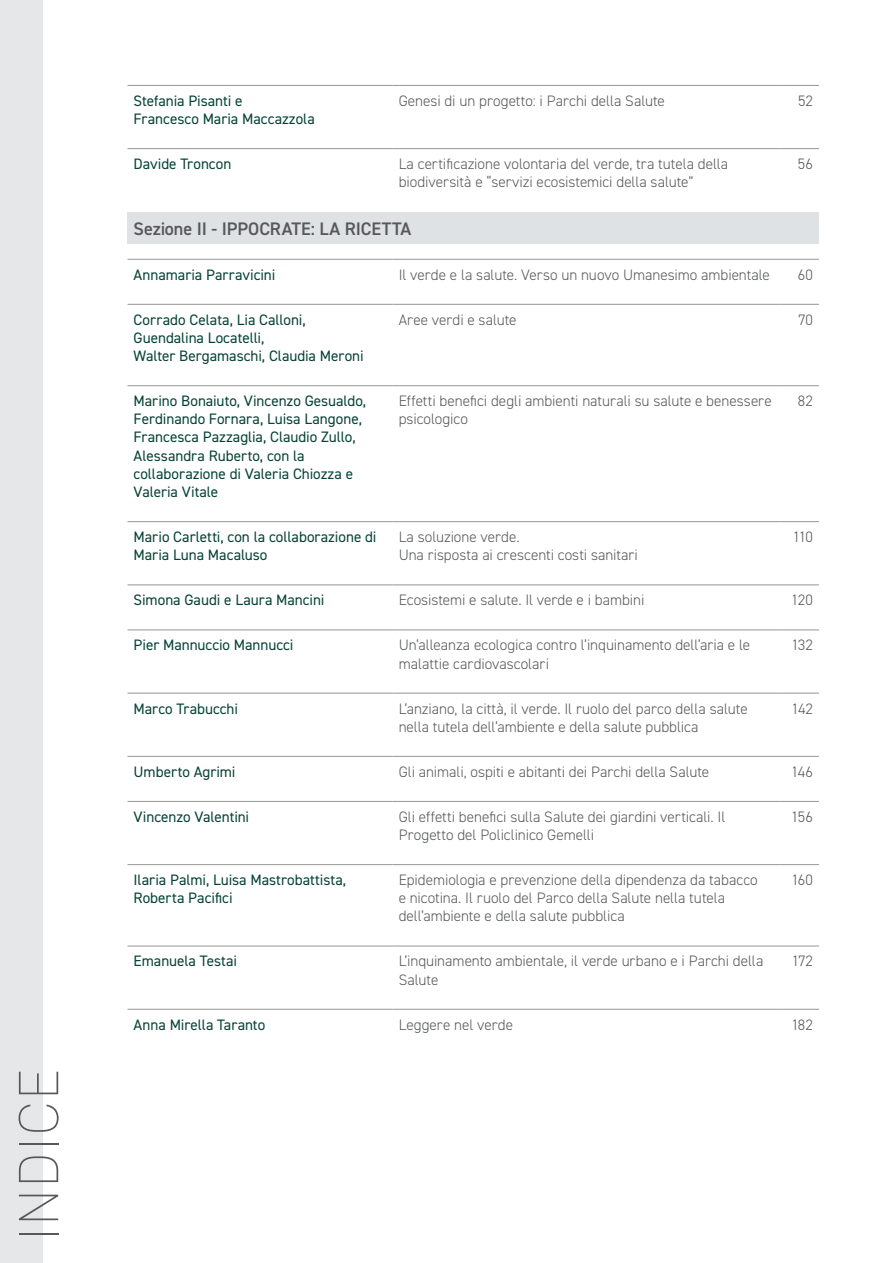
<style>
.page{position:relative;width:893px;height:1263px;background:#fff}
.page>*{position:absolute;margin:0;border:0;box-sizing:border-box;transform-origin:0 0}
.t1{font:200 57px "DIN2014";letter-spacing:.035em;color:#57585a}
.t2{font:600 18.15px "DIN2014";letter-spacing:-.005em;color:#57585a}
.t3{font:300 15.15px/18.1px "DIN2014";letter-spacing:-.005em;color:#57585a}
.t4{font:15.15px/18.1px "DIN2014";letter-spacing:-.005em;color:#074336}
</style>
<div class="page">
<div style="left:0;top:0;width:43px;height:1263px;background:#e6e7e9"></div>
<div style="left:128px;top:212px;width:691px;height:31px;background:#dee2e4"></div>
<hr style="left:128px;top:85px;width:265px;height:1px;background:#939598">
<hr style="left:393px;top:85px;width:387px;height:1px;background:#939598">
<hr style="left:780px;top:85px;width:39px;height:1px;background:#939598">
<hr style="left:128px;top:148px;width:265px;height:1px;background:#939598">
<hr style="left:393px;top:148px;width:387px;height:1px;background:#939598">
<hr style="left:780px;top:148px;width:39px;height:1px;background:#939598">
<hr style="left:128px;top:259px;width:265px;height:1px;background:#939598">
<hr style="left:393px;top:259px;width:387px;height:1px;background:#939598">
<hr style="left:780px;top:259px;width:39px;height:1px;background:#939598">
<hr style="left:128px;top:304px;width:265px;height:1px;background:#939598">
<hr style="left:393px;top:304px;width:387px;height:1px;background:#939598">
<hr style="left:780px;top:304px;width:39px;height:1px;background:#939598">
<hr style="left:128px;top:385px;width:265px;height:1px;background:#939598">
<hr style="left:393px;top:385px;width:387px;height:1px;background:#939598">
<hr style="left:780px;top:385px;width:39px;height:1px;background:#939598">
<hr style="left:128px;top:521px;width:265px;height:1px;background:#939598">
<hr style="left:393px;top:521px;width:387px;height:1px;background:#939598">
<hr style="left:780px;top:521px;width:39px;height:1px;background:#939598">
<hr style="left:128px;top:584px;width:265px;height:1px;background:#939598">
<hr style="left:393px;top:584px;width:387px;height:1px;background:#939598">
<hr style="left:780px;top:584px;width:39px;height:1px;background:#939598">
<hr style="left:128px;top:629px;width:265px;height:1px;background:#939598">
<hr style="left:393px;top:629px;width:387px;height:1px;background:#939598">
<hr style="left:780px;top:629px;width:39px;height:1px;background:#939598">
<hr style="left:128px;top:693px;width:265px;height:1px;background:#939598">
<hr style="left:393px;top:693px;width:387px;height:1px;background:#939598">
<hr style="left:780px;top:693px;width:39px;height:1px;background:#939598">
<hr style="left:128px;top:756px;width:265px;height:1px;background:#939598">
<hr style="left:393px;top:756px;width:387px;height:1px;background:#939598">
<hr style="left:780px;top:756px;width:39px;height:1px;background:#939598">
<hr style="left:128px;top:801px;width:265px;height:1px;background:#939598">
<hr style="left:393px;top:801px;width:387px;height:1px;background:#939598">
<hr style="left:780px;top:801px;width:39px;height:1px;background:#939598">
<hr style="left:128px;top:864px;width:265px;height:1px;background:#939598">
<hr style="left:393px;top:864px;width:387px;height:1px;background:#939598">
<hr style="left:780px;top:864px;width:39px;height:1px;background:#939598">
<hr style="left:128px;top:946px;width:265px;height:1px;background:#939598">
<hr style="left:393px;top:946px;width:387px;height:1px;background:#939598">
<hr style="left:780px;top:946px;width:39px;height:1px;background:#939598">
<hr style="left:128px;top:1009px;width:265px;height:1px;background:#939598">
<hr style="left:393px;top:1009px;width:387px;height:1px;background:#939598">
<hr style="left:780px;top:1009px;width:39px;height:1px;background:#939598">
<h1 class="t1" style="left:4px;top:1241px;width:174px;rotate:-90deg">INDICE</h1>
<p class="t4" style="left:134px;top:91px;width:183px">Stefania Pisanti e<br>Francesco Maria Maccazzola</p>
<p class="t3" style="left:399px;top:92px;width:268px">Genesi di un progetto: i Parchi della Salute</p>
<p class="t3" style="left:798px;top:92px;width:16px">52</p>
<p class="t4" style="left:134px;top:154px;width:99px">Davide Troncon</p>
<p class="t3" style="left:399px;top:155px;width:331px">La certificazione volontaria del verde, tra tutela della biodiversità e “servizi ecosistemici della salute”</p>
<p class="t3" style="left:798px;top:155px;width:17px">56</p>
<p class="t2" style="left:134px;top:216px;width:279px">Sezione II - IPPOCRATE: LA RICETTA</p>
<p class="t4" style="left:134px;top:265px;width:143px">Annamaria Parravicini</p>
<p class="t3" style="left:399px;top:265px;width:373px">Il verde e la salute. Verso un nuovo Umanesimo ambientale</p>
<p class="t3" style="left:798px;top:265px;width:17px">60</p>
<p class="t4" style="left:134px;top:310px;width:232px">Corrado Celata, Lia Calloni,<br>Guendalina Locatelli,<br>Walter Bergamaschi, Claudia Meroni</p>
<p class="t3" style="left:399px;top:310px;width:119px">Aree verdi e salute</p>
<p class="t3" style="left:798px;top:310px;width:16px">70</p>
<p class="t4" style="left:134px;top:391px;width:234px">Marino Bonaiuto, Vincenzo Gesualdo,<br>Ferdinando Fornara, Luisa Langone,<br>Francesca Pazzaglia, Claudio Zullo,<br>Alessandra Ruberto, con la collaborazione di Valeria Chiozza e<br>Valeria Vitale</p>
<p class="t3" style="left:399px;top:392px;width:375px">Effetti benefici degli ambienti naturali su salute e benessere psicologico</p>
<p class="t3" style="left:798px;top:392px;width:16px">82</p>
<p class="t4" style="left:134px;top:527px;width:244px">Mario Carletti, con la collaborazione di<br>Maria Luna Macaluso</p>
<p class="t3" style="left:399px;top:528px;width:241px">La soluzione verde.<br>Una risposta ai crescenti costi sanitari</p>
<p class="t3" style="left:793px;top:528px;width:22px">110</p>
<p class="t4" style="left:134px;top:591px;width:192px">Simona Gaudi e Laura Mancini</p>
<p class="t3" style="left:399px;top:591px;width:247px">Ecosistemi e salute. Il verde e i bambini</p>
<p class="t3" style="left:791px;top:591px;width:23px">120</p>
<p class="t4" style="left:134px;top:636px;width:161px">Pier Mannuccio Mannucci</p>
<p class="t3" style="left:399px;top:636px;width:353px">Un’alleanza ecologica contro l’inquinamento dell’aria e le malattie cardiovascolari</p>
<p class="t3" style="left:791px;top:636px;width:23px">132</p>
<p class="t4" style="left:134px;top:699px;width:106px">Marco Trabucchi</p>
<p class="t3" style="left:399px;top:699px;width:350px">L’anziano, la città, il verde. Il ruolo del parco della salute nella tutela dell’ambiente e della salute pubblica</p>
<p class="t3" style="left:791px;top:699px;width:23px">142</p>
<p class="t4" style="left:134px;top:762px;width:103px">Umberto Agrimi</p>
<p class="t3" style="left:399px;top:762px;width:312px">Gli animali, ospiti e abitanti dei Parchi della Salute</p>
<p class="t3" style="left:791px;top:762px;width:23px">146</p>
<p class="t4" style="left:134px;top:807px;width:117px">Vincenzo Valentini</p>
<p class="t3" style="left:399px;top:807px;width:328px">Gli effetti benefici sulla Salute dei giardini verticali. Il<br>Progetto del Policlinico Gemelli</p>
<p class="t3" style="left:791px;top:807px;width:23px">156</p>
<p class="t4" style="left:134px;top:870px;width:214px">Ilaria Palmi, Luisa Mastrobattista,<br>Roberta Pacifici</p>
<p class="t3" style="left:399px;top:871px;width:360px">Epidemiologia e prevenzione della dipendenza da tabacco e nicotina. Il ruolo del Parco della Salute nella tutela dell’ambiente e della salute pubblica</p>
<p class="t3" style="left:791px;top:871px;width:23px">160</p>
<p class="t4" style="left:134px;top:952px;width:105px">Emanuela Testai</p>
<p class="t3" style="left:399px;top:952px;width:366px">L’inquinamento ambientale, il verde urbano e i Parchi della<br>Salute</p>
<p class="t3" style="left:792px;top:952px;width:23px">172</p>
<p class="t4" style="left:134px;top:1015px;width:133px">Anna Mirella Taranto</p>
<p class="t3" style="left:399px;top:1015px;width:116px">Leggere nel verde</p>
<p class="t3" style="left:791px;top:1015px;width:23px">182</p>
</div>
